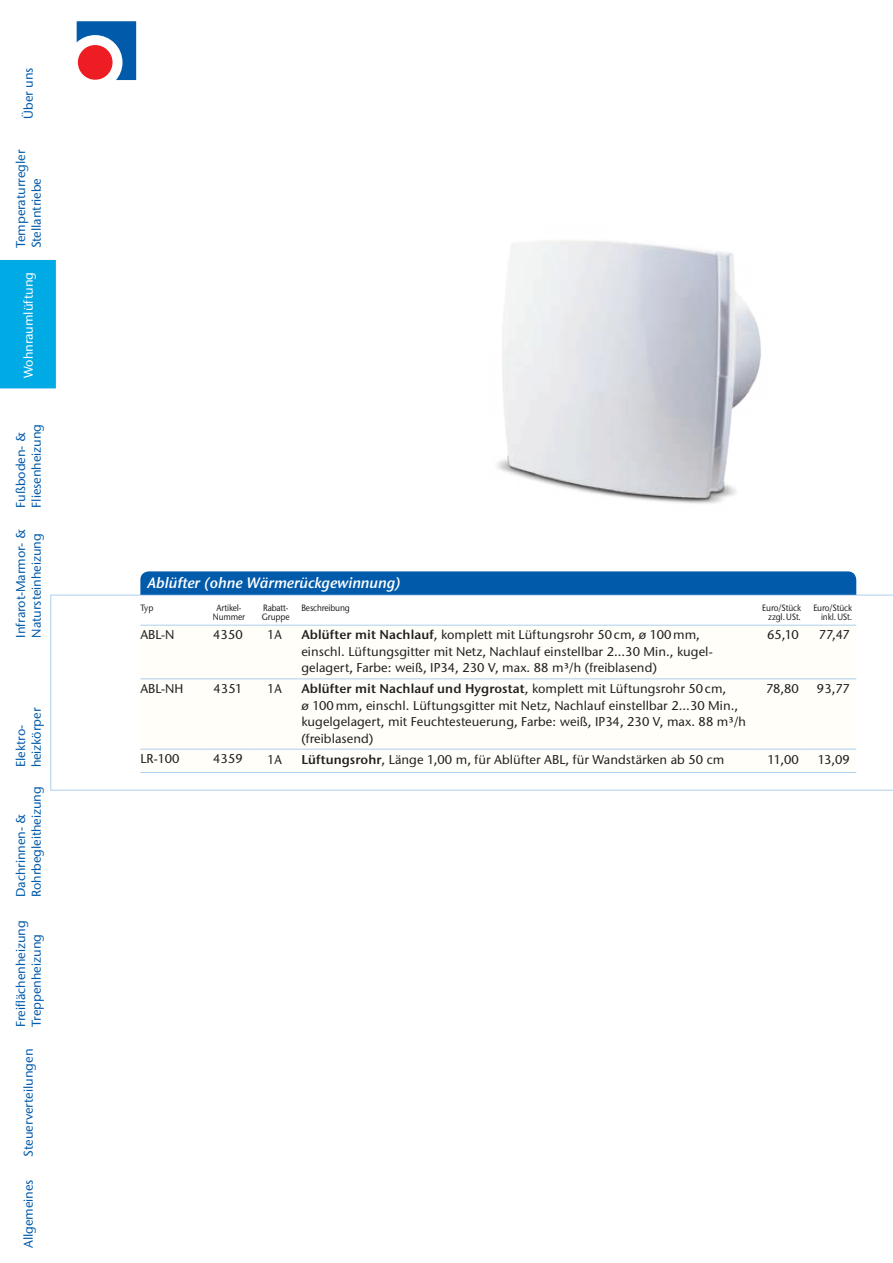
<style>
.page{position:relative;width:893px;height:1263px;background:#fff}
.page>*{position:absolute;margin:0;border:0;box-sizing:border-box;transform-origin:0 0}
.t1{font:italic 600 15px "ITC Stone Sans";letter-spacing:-.005em;color:#fff}
.t2{font:500 12.75px/16.5px "ITC Stone Sans";letter-spacing:.005em;color:#231f20}
.t3{font:500 12.75px/15.8px "ITC Stone Sans";letter-spacing:-.005em;color:#015aaa}
.t4{font:500 12.75px "ITC Stone Sans";letter-spacing:-.005em;color:#fff}
.t5{font:500 12.75px "ITC Stone Sans";letter-spacing:.005em;color:#231f20;scale:.94 1}
.t6{font:500 9.15px/9px "ITC Stone Sans";letter-spacing:-.015em;color:#231f20;text-align:right;scale:.9 1}
.s1{font-weight:600}
</style>
<div class="page">
<svg style="left:77px;top:21px;width:59px;height:59px"></svg>
<div style="left:78px;top:45px;width:35px;height:35px;background:#ee1d23;border-radius:50%"></div>
<svg style="left:0;top:260px;width:57px;height:531px"></svg>
<img style="left:497px;top:241px;width:264px;height:263px">
<svg style="left:50px;top:595px;width:843px;height:195px"></svg>
<svg style="left:140px;top:571px;width:716px;height:24px;background:#075eac"></svg>
<p class="t3" style="left:21px;top:119px;width:53px;rotate:-90deg">Über uns</p>
<p class="t3" style="left:13px;top:248px;width:100px;rotate:-90deg">Temperaturregler<br>Stellantriebe</p>
<p class="t4" style="left:21px;top:378px;width:107px;rotate:-90deg">Wohnraumlüftung</p>
<p class="t3" style="left:13px;top:508px;width:85px;rotate:-90deg">Fußboden- &amp;<br>Fliesenheizung</p>
<p class="t3" style="left:13px;top:638px;width:110px;rotate:-90deg">Infrarot-Marmor- &amp;<br>Natursteinheizung</p>
<p class="t3" style="left:13px;top:767px;width:61px;rotate:-90deg">Elektro&shy;heizkörper</p>
<p class="t3" style="left:13px;top:897px;width:112px;rotate:-90deg">Dachrinnen- &amp;<br>Rohrbegleitheizung</p>
<p class="t3" style="left:13px;top:1027px;width:108px;rotate:-90deg">Freiflächenheizung<br>Treppenheizung</p>
<p class="t3" style="left:21px;top:1156px;width:109px;rotate:-90deg">Steuerverteilungen</p>
<p class="t3" style="left:21px;top:1248px;width:70px;rotate:-90deg">Allgemeines</p>
<p class="t1" style="left:148px;top:573px;width:255px">Ablüfter (ohne Wärmerückgewinnung)</p>
<p class="t6" style="left:140px;top:603px;width:16px">Typ</p>
<p class="t6" style="left:213px;top:603px;width:37px;text-align:center">Artikel-<br>Nummer</p>
<p class="t6" style="left:262px;top:603px;width:32px;text-align:left">Rabatt-<br>Gruppe</p>
<p class="t6" style="left:301px;top:603px;width:55px">Beschreibung</p>
<p class="t6" style="left:762px;top:603px;width:45px">Euro/Stück zzgl. USt.</p>
<p class="t6" style="left:813px;top:603px;width:45px">Euro/Stück inkl. USt.</p>
<p class="t2" style="left:140px;top:627px;width:36px">ABL-N</p>
<p class="t2" style="left:213px;top:627px;width:31px">4350</p>
<p class="t5" style="left:268px;top:627px;width:17px">1A</p>
<p class="t2" style="left:301px;top:627px;width:413px"><span class="s1">Ablüfter mit Nachlauf</span>, komplett mit Lüftungsrohr 50 cm, ø 100 mm, einschl. Lüftungsgitter mit Netz, Nachlauf einstellbar 2...30 Min., kugel&shy;gelagert, Farbe: weiß, IP34, 230 V, max. 88 m³/h (freiblasend)</p>
<p class="t2" style="left:767px;top:627px;width:33px">65,10</p>
<p class="t2" style="left:819px;top:627px;width:32px">77,47</p>
<p class="t2" style="left:140px;top:680px;width:45px">ABL-NH</p>
<p class="t2" style="left:214px;top:680px;width:30px">4351</p>
<p class="t5" style="left:268px;top:681px;width:17px">1A</p>
<p class="t2" style="left:301px;top:680px;width:446px"><span class="s1">Ablüfter mit Nachlauf und Hygrostat</span>, komplett mit Lüftungsrohr 50 cm,<br>ø 100 mm, einschl. Lüftungsgitter mit Netz, Nachlauf einstellbar 2...30 Min., kugelgelagert, mit Feuchtesteuerung, Farbe: weiß, IP34, 230 V, max. 88 m³/h (freiblasend)</p>
<p class="t2" style="left:766px;top:680px;width:34px">78,80</p>
<p class="t2" style="left:817px;top:680px;width:34px">93,77</p>
<p class="t2" style="left:140px;top:751px;width:41px">LR-100</p>
<p class="t2" style="left:213px;top:751px;width:31px">4359</p>
<p class="t5" style="left:268px;top:751px;width:17px">1A</p>
<p class="t2" style="left:301px;top:751px;width:424px"><span class="s1">Lüftungsrohr</span>, Länge 1,00 m, für Ablüfter ABL, für Wandstärken ab 50 cm</p>
<p class="t2" style="left:768px;top:751px;width:33px">11,00</p>
<p class="t2" style="left:818px;top:751px;width:34px">13,09</p>
</div>
